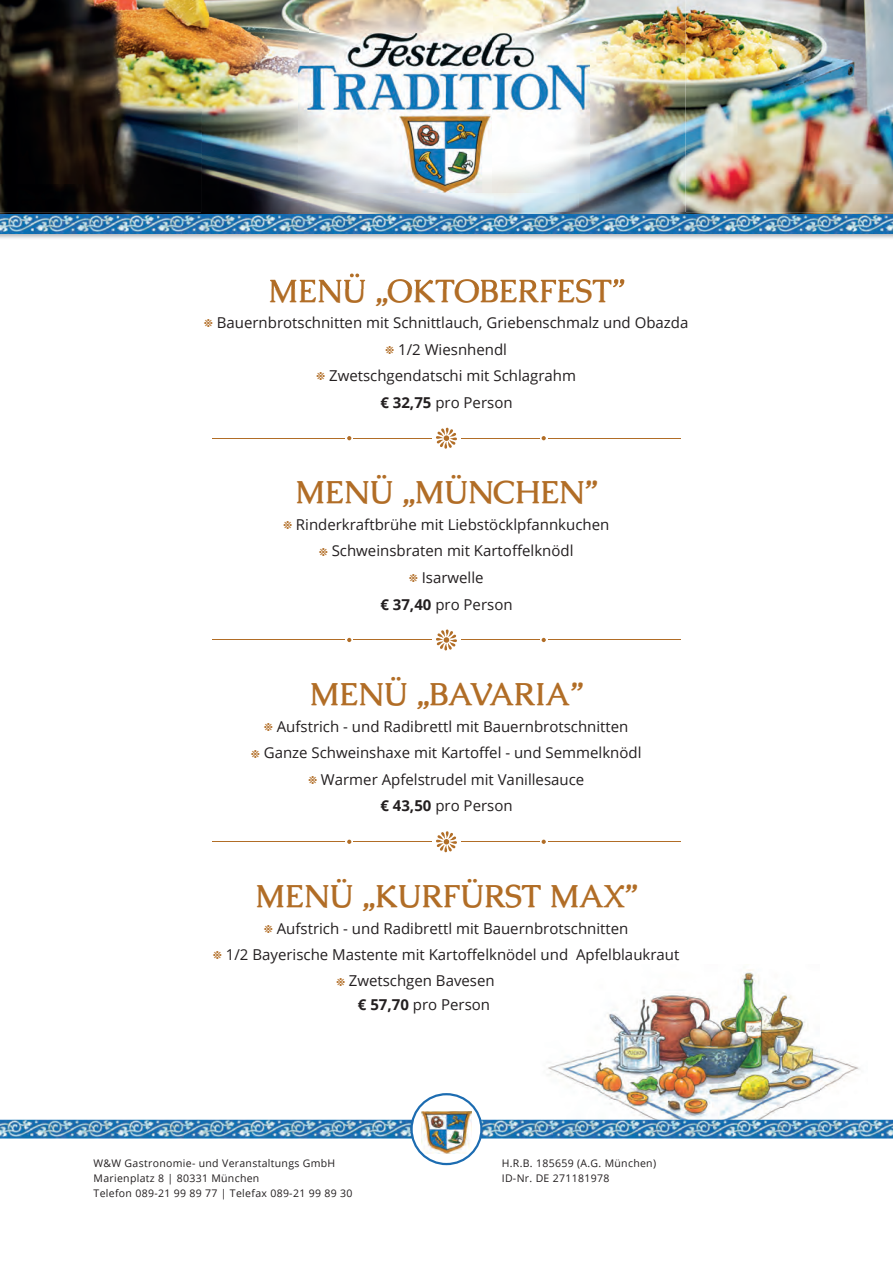
<style>
.page{position:relative;width:893px;height:1263px;background:#fff}
.page>*{position:absolute;margin:0;border:0;box-sizing:border-box;transform-origin:0 0}
.t1{font:700 31.5px "Caudex";color:#b16d26}
.t2{font:15px/26.5px "Open Sans";color:#231f20;text-align:center}
.t3{font:15px "Open Sans";color:#231f20}
.t4{font:10.5px/15px "Open Sans";letter-spacing:.03em;color:#231f20}
.s1{font-family:"Caudex";font-weight:700;font-size:18px;color:#b16d26}
.s2{font-weight:700}
</style>
<div class="page">
<img style="left:534px;top:970px;width:334px;height:150px">
<img style="left:0;top:1120px;width:893px;height:18px">
<svg style="left:412px;top:1094px;width:69px;height:70px"></svg>
<img style="left:422px;top:1111px;width:49px;height:42px">
<div style="left:410px;top:1093px;width:73px;height:72px;border:2px solid #1c6cb1;border-radius:50%"></div>
<img style="left:0;top:0;width:893px;height:239px">
<svg style="left:436px;top:428px;width:21px;height:21px"></svg>
<hr style="left:461px;top:438px;width:78px;height:1px;background:#b16d26">
<svg style="left:542px;top:436px;width:4px;height:4px"></svg>
<hr style="left:548px;top:438px;width:132px;height:1px;background:#b16d26">
<hr style="left:353px;top:438px;width:79px;height:1px;background:#b16d26">
<svg style="left:347px;top:436px;width:4px;height:4px"></svg>
<hr style="left:213px;top:438px;width:132px;height:1px;background:#b16d26">
<svg style="left:436px;top:629px;width:21px;height:21px"></svg>
<hr style="left:461px;top:639px;width:78px;height:1px;background:#b16d26">
<svg style="left:542px;top:638px;width:4px;height:4px"></svg>
<hr style="left:548px;top:639px;width:132px;height:1px;background:#b16d26">
<hr style="left:353px;top:639px;width:79px;height:1px;background:#b16d26">
<svg style="left:347px;top:638px;width:4px;height:4px"></svg>
<hr style="left:213px;top:639px;width:132px;height:1px;background:#b16d26">
<svg style="left:436px;top:831px;width:21px;height:21px"></svg>
<hr style="left:461px;top:841px;width:78px;height:1px;background:#b16d26">
<svg style="left:542px;top:840px;width:4px;height:4px"></svg>
<hr style="left:548px;top:841px;width:132px;height:1px;background:#b16d26">
<hr style="left:353px;top:841px;width:79px;height:1px;background:#b16d26">
<svg style="left:347px;top:840px;width:4px;height:4px"></svg>
<hr style="left:213px;top:841px;width:132px;height:1px;background:#b16d26">
<img style="left:202px;top:213px;width:484px;height:70px">
<img style="left:202px;top:0;width:107px;height:213px">
<img style="left:309px;top:0;width:377px;height:53px">
<img style="left:578px;top:53px;width:108px;height:160px">
<img style="left:309px;top:192px;width:269px;height:21px">
<img style="left:270px;top:274px;width:354px;height:14px">
<img style="left:298px;top:33px;width:291px;height:159px">
<img style="left:0;top:215px;width:893px;height:19px">
<h1 class="t1" style="left:268px;top:270px;width:358px">MENÜ „OKTOBERFEST”</h1>
<p class="t2" style="left:205px;top:309px;width:485px"><span class="s1">※</span> Bauernbrotschnitten mit Schnittlauch, Griebenschmalz und Obazda <span class="s1">※</span> 1/2 Wiesnhendl<br><span class="s1">※</span> Zwetschgendatschi mit Schlagrahm<br><span class="s2">€</span> <span class="s2">32</span><span class="s2">,</span><span class="s2">75</span> pro Person</p>
<h1 class="t1" style="left:295px;top:472px;width:304px">MENÜ „MÜNCHEN”</h1>
<p class="t2" style="left:284px;top:511px;width:327px"><span class="s1">※</span> Rinderkraftbrühe mit Liebstöcklpfannkuchen <span class="s1">※</span> Schweinsbraten mit Kartoffelknödl<br><span class="s1">※</span> Isarwelle<br><span class="s2">€ 3</span><span class="s2">7</span><span class="s2">,</span><span class="s2">4</span><span class="s2">0</span> pro Person</p>
<h1 class="t1" style="left:310px;top:674px;width:275px">MENÜ „BAVARIA”</h1>
<p class="t2" style="left:251px;top:713px;width:391px"><span class="s1">※</span> Aufstrich - und Radibrettl mit Bauernbrotschnitten<br><span class="s1">※</span> Ganze Schweinshaxe mit Kartoffel - und Semmelknödl <span class="s1">※</span> Warmer Apfelstrudel mit Vanillesauce<br><span class="s2">€</span> <span class="s2">43</span><span class="s2">,</span><span class="s2">5</span><span class="s2">0</span> pro Person</p>
<h1 class="t1" style="left:255px;top:876px;width:384px">MENÜ „KURFÜRST MAX”</h1>
<p class="t2" style="left:265px;top:914px;width:365px"><span class="s1">※</span> Aufstrich - und Radibrettl mit Bauernbrotschnitten</p>
<p class="t2" style="left:214px;top:941px;width:467px"><span class="s1">※</span> 1/2 Bayerische Mastente mit Kartoffelknödel und Apfelblaukraut</p>
<p class="t3" style="left:337px;top:970px;width:160px"><span class="s1">※</span> Zwetschgen Bavesen</p>
<p class="t2" style="left:358px;top:991px;width:134px"><span class="s2">€</span> <span class="s2">57</span><span class="s2">,</span><span class="s2">7</span><span class="s2">0</span> pro Person</p>
<p class="t4" style="left:94px;top:1156px;width:260px">W&amp;W Gastronomie- und Veranstaltungs GmbH<br>Marienplatz 8 | 80331 München<br>Telefon 089-21 99 89 77 | Telefax 089-21 99 89 30</p>
<p class="t4" style="left:502px;top:1156px;width:156px">H.R.B. 185659 (A.G. München)<br>ID-Nr. DE 271181978</p>
</div>
